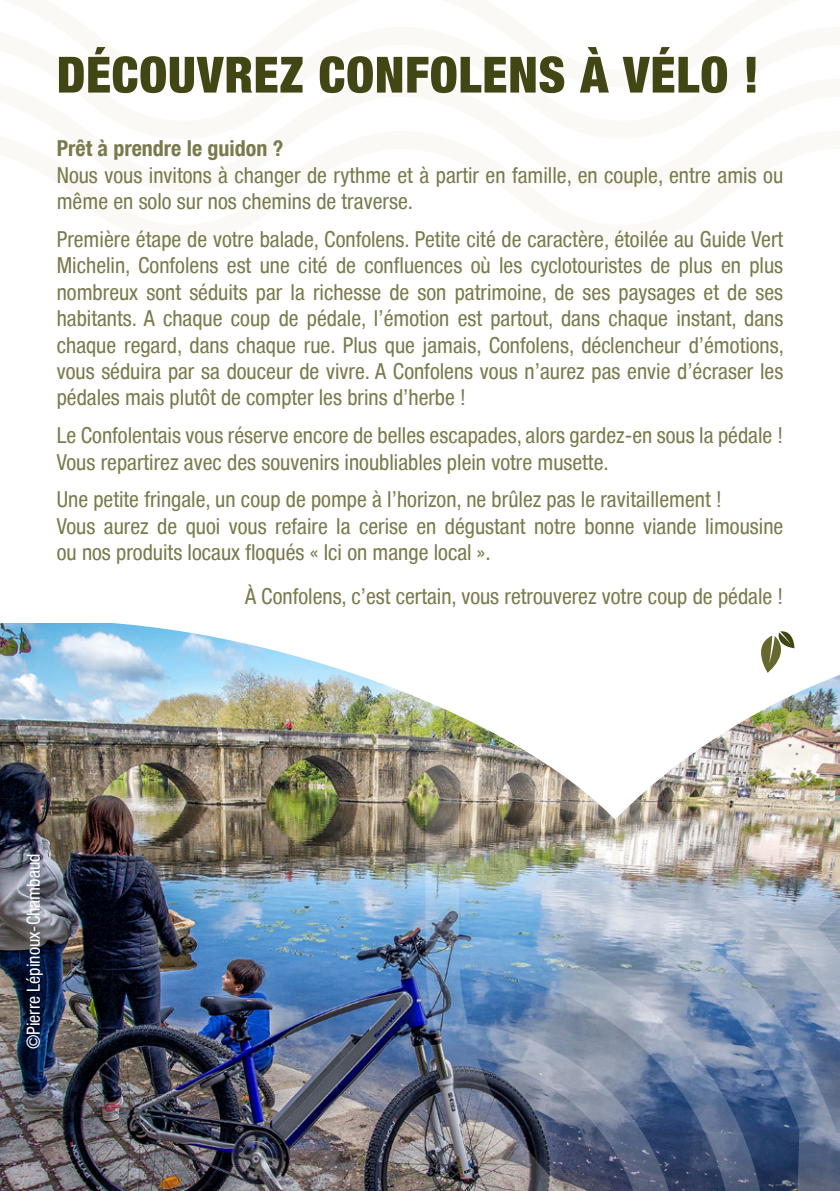
<style>
.page{position:relative;width:840px;height:1191px;background:#fff}
.page>*{position:absolute;margin:0;border:0;box-sizing:border-box;transform-origin:0 0}
.t1{font:900 condensed 50px "Helvetica Neue";letter-spacing:.015em;color:#424514}
.t2{font:condensed 22px/26.4px "Helvetica Neue Condensed";color:#7a7a4d}
.t3{font:700 condensed 22px "Helvetica Neue Condensed";color:#7a7a4d}
.t4{font:condensed 18px "Helvetica Neue Condensed";color:#fff}
</style>
<div class="page">
<img style="left:0;top:819px;width:425px;height:372px">
<img style="left:0;top:623px;width:839px;height:196px">
<img style="left:425px;top:760px;width:414px;height:431px">
<svg style="left:749px;top:630px;width:45px;height:43px"></svg>
<p class="t1" style="left:57px;top:34px;width:703px">DÉCOUVREZ CONFOLENS À VÉLO !</p>
<p class="t3" style="left:57px;top:135px;width:228px">Prêt à prendre le guidon ?</p>
<p class="t2" style="left:57px;top:162px;width:727px">Nous vous invitons à changer de rythme et à partir en famille, en couple, entre amis ou même en solo sur nos chemins de traverse.</p>
<p class="t2" style="left:57px;top:226px;width:728px;text-align:justify">Première étape de votre balade, Confolens. Petite cité de caractère, étoilée au Guide Vert Michelin, Confolens est une cité de confluences où les cyclotouristes de plus en plus nombreux sont séduits par la richesse de son patrimoine, de ses paysages et de ses habitants. A chaque coup de pédale, l’émotion est partout, dans chaque instant, dans chaque regard, dans chaque rue. Plus que jamais, Confolens, déclencheur d’émotions, vous séduira par sa douceur de vivre. A Confolens vous n’aurez pas envie d’écraser les pédales mais plutôt de compter les brins d’herbe !</p>
<p class="t2" style="left:57px;top:422px;width:727px">Le Confolentais vous réserve encore de belles escapades, alors gardez-en sous la pédale !<br>Vous repartirez avec des souvenirs inoubliables plein votre musette.</p>
<p class="t2" style="left:57px;top:486px;width:666px">Une petite fringale, un coup de pompe à l’horizon, ne brûlez pas le ravitaillement !</p>
<p class="t2" style="left:57px;top:512px;width:727px">Vous aurez de quoi vous refaire la cerise en dégustant notre bonne viande limousine ou nos produits locaux floqués « Ici on mange local ».</p>
<p class="t2" style="left:245px;top:582px;width:539px">À Confolens, c’est certain, vous retrouverez votre coup de pédale !</p>
<p class="t4" style="left:23px;top:1049px;width:197px;rotate:-90deg">©Pierre Lépinoux-Chambaud</p>
</div>
